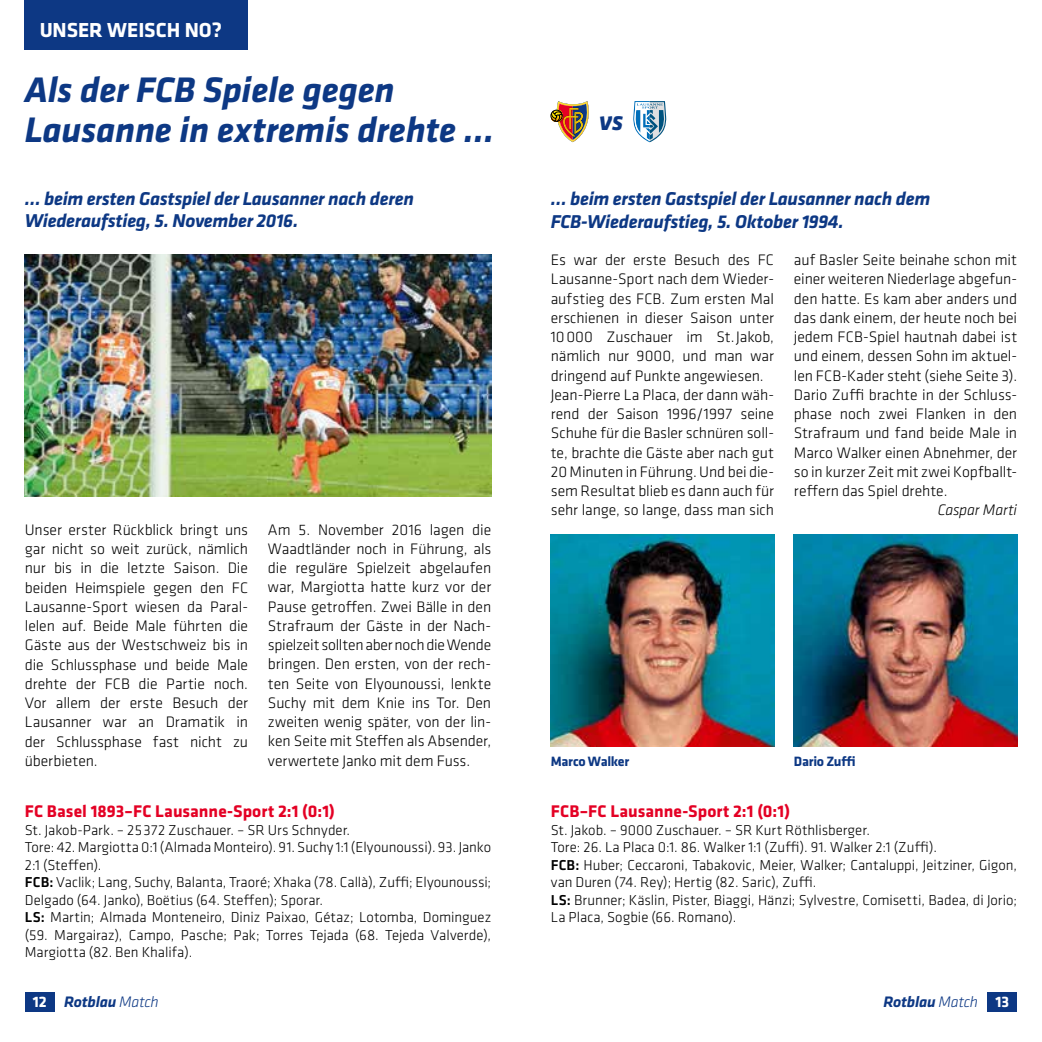
<style>
.page{position:relative;width:1042px;height:1042px;background:#fff}
.page>*{position:absolute;margin:0;border:0;box-sizing:border-box;transform-origin:0 0}
.t1{font:italic 700 36.75px/40.2px "Klavika";letter-spacing:-.005em;color:#0d3884}
.t2{font:italic 700 28px "Klavika";color:#0d3884}
.t3{font:700 21px "Klavika";letter-spacing:-.005em;color:#fff}
.t4{font:italic 700 19.25px/22.8px "Klavika";letter-spacing:-.015em;color:#0d3884}
.t5{font:700 17.5px "Klavika";letter-spacing:.005em;color:#e40024}
.t6{font:300 15.75px/19.2px "Klavika";letter-spacing:-.005em;color:#000}
.t7{font:italic 700 15.75px "Klavika";letter-spacing:-.015em;color:#0d3884}
.t8{font:italic 300 15.75px "Klavika";letter-spacing:-.005em;color:#000}
.t9{font:300 14.88px/17.5px "Klavika";color:#000}
.t10{font:700 14px "Klavika";letter-spacing:-.02em;color:#0d3884}
.s1{font-weight:500}
.s2{font-style:normal;color:#fff}
.s3{font-weight:300}
</style>
<div class="page">
<div style="left:25px;top:992px;width:30px;height:20px;background:#0d3884"></div>
<div style="left:25px;top:0;width:223px;height:50px;background:#0d3884"></div>
<div style="left:987px;top:992px;width:30px;height:20px;background:#0d3884"></div>
<svg style="left:551px;top:101px;width:38px;height:41px"></svg>
<svg style="left:633px;top:101px;width:33px;height:41px"></svg>
<img style="left:25px;top:254px;width:466px;height:242px">
<img style="left:551px;top:535px;width:223px;height:211px">
<img style="left:794px;top:535px;width:223px;height:211px">
<h3 class="t3" style="left:40px;top:15px;width:184px">UNSER WEISCH NO?</h3>
<h1 class="t1" style="left:25px;top:68px;width:471px">Als der FCB Spiele gegen<br>Lausanne in extremis drehte …</h1>
<h2 class="t2" style="left:599px;top:101px;width:26px">vs</h2>
<p class="t4" style="left:25px;top:186px;width:390px">… beim ersten Gastspiel der Lausanner nach deren<br>Wiederaufstieg, 5. November 2016.</p>
<p class="t4" style="left:551px;top:187px;width:381px">… beim ersten Gastspiel der Lausanner nach dem<br>FCB-Wiederaufstieg, 5. Oktober 1994.</p>
<p class="t6" style="left:25px;top:520px;width:225px">Unser erster Rückblick bringt uns gar nicht so weit zurück, nämlich nur bis in die letzte Saison. Die beiden Heimspiele gegen den FC<br>Lausanne-Sport wiesen da Paral&shy;lelen auf. Beide Male führten die<br>Gäste aus der Westschweiz bis in die Schlussphase und beide Male drehte der FCB die Partie noch.<br>Vor allem der erste Besuch der<br>Lausanner war an Dramatik in der Schlussphase fast nicht zu überbieten.</p>
<p class="t6" style="left:268px;top:520px;width:225px;text-align:justify">Am 5. November 2016 lagen die Waadtländer noch in Führung, als die reguläre Spielzeit abgelaufen war, Margiotta hatte kurz vor der Pause getroffen. Zwei Bälle in den Strafraum der Gäste in der Nach&shy;spielzeit sollten aber noch die Wende bringen. Den ersten, von der rech&shy;ten Seite von Elyounoussi, lenkte Suchy mit dem Knie ins Tor. Den zweiten wenig später, von der lin&shy;ken Seite mit Steffen als Absender, verwertete Janko mit dem Fuss.</p>
<p class="t5" style="left:25px;top:799px;width:312px">FC Basel 1893–FC Lausanne-Sport 2:1 (0:1)</p>
<p class="t9" style="left:25px;top:821px;width:468px">St. Jakob-Park. – 25372 Zuschauer. – SR Urs Schnyder.<br>Tore: 42. Margiotta 0:1 (Almada Monteiro). 91. Suchy 1:1 (Elyounoussi). 93. Janko 2:1 (Steffen).<br><span class="s1">FCB:</span> Vaclik; Lang, Suchy, Balanta, Traoré; Xhaka (78. Callà), Zuffi; Elyounoussi; Delgado (64. Janko), Boëtius (64. Steffen); Sporar.<br><span class="s1">LS:</span> Martin; Almada Monteneiro, Diniz Paixao, Gétaz; Lotomba, Dominguez (59. Margairaz), Campo, Pasche; Pak; Torres Tejada (68. Tejeda Valverde), Margiotta (82. Ben Khalifa).</p>
<p class="t7" style="left:33px;top:990px;width:127px"><span class="s2">12</span> Rotblau <span class="s3">Match</span></p>
<p class="t6" style="left:551px;top:250px;width:225px">Es war der erste Besuch des FC<br>Lausanne-Sport nach dem Wieder&shy;aufstieg des FCB. Zum ersten Mal erschienen in dieser Saison unter<br>10000 Zuschauer im St.Jakob, nämlich nur 9000, und man war dringend auf Punkte angewiesen.<br>Jean-Pierre La Placa, der dann wäh&shy;rend der Saison 1996/1997 seine<br>Schuhe für die Basler schnüren soll&shy;te, brachte die Gäste aber nach gut<br>20 Minuten in Führung. Und bei die&shy;sem Resultat blieb es dann auch für sehr lange, so lange, dass man sich</p>
<p class="t6" style="left:794px;top:250px;width:225px">auf Basler Seite beinahe schon mit einer weiteren Niederlage abgefun&shy;den hatte. Es kam aber anders und das dank einem, der heute noch bei jedem FCB-Spiel hautnah dabei ist und einem, dessen Sohn im aktuel&shy;len FCB-Kader steht (siehe Seite 3).<br>Dario Zuffi brachte in der Schluss&shy;phase noch zwei Flanken in den Strafraum und fand beide Male in Marco Walker einen Abnehmer, der so in kurzer Zeit mit zwei Kopfballt&shy;reffern das Spiel drehte.</p>
<p class="t8" style="left:938px;top:500px;width:81px">Caspar Marti</p>
<p class="t10" style="left:551px;top:751px;width:80px">Marco Walker</p>
<p class="t10" style="left:794px;top:751px;width:63px">Dario Zuffi</p>
<p class="t5" style="left:551px;top:799px;width:241px">FCB–FC Lausanne-Sport 2:1 (0:1)</p>
<p class="t9" style="left:551px;top:821px;width:468px">St. Jakob. – 9000 Zuschauer. – SR Kurt Röthlisberger.<br>Tore: 26. La Placa 0:1. 86. Walker 1:1 (Zuffi). 91. Walker 2:1 (Zuffi).<br><span class="s1">FCB:</span> Huber; Ceccaroni, Tabakovic, Meier, Walker; Cantaluppi, Jeitziner, Gigon, van Duren (74. Rey); Hertig (82. Saric), Zuffi.<br><span class="s1">LS:</span> Brunner; Käslin, Pister, Biaggi, Hänzi; Sylvestre, Comisetti, Badea, di Jorio; La Placa, Sogbie (66. Romano).</p>
<p class="t7" style="left:883px;top:990px;width:127px">Rotblau <span class="s3">Match</span> <span class="s2">13</span></p>
</div>
